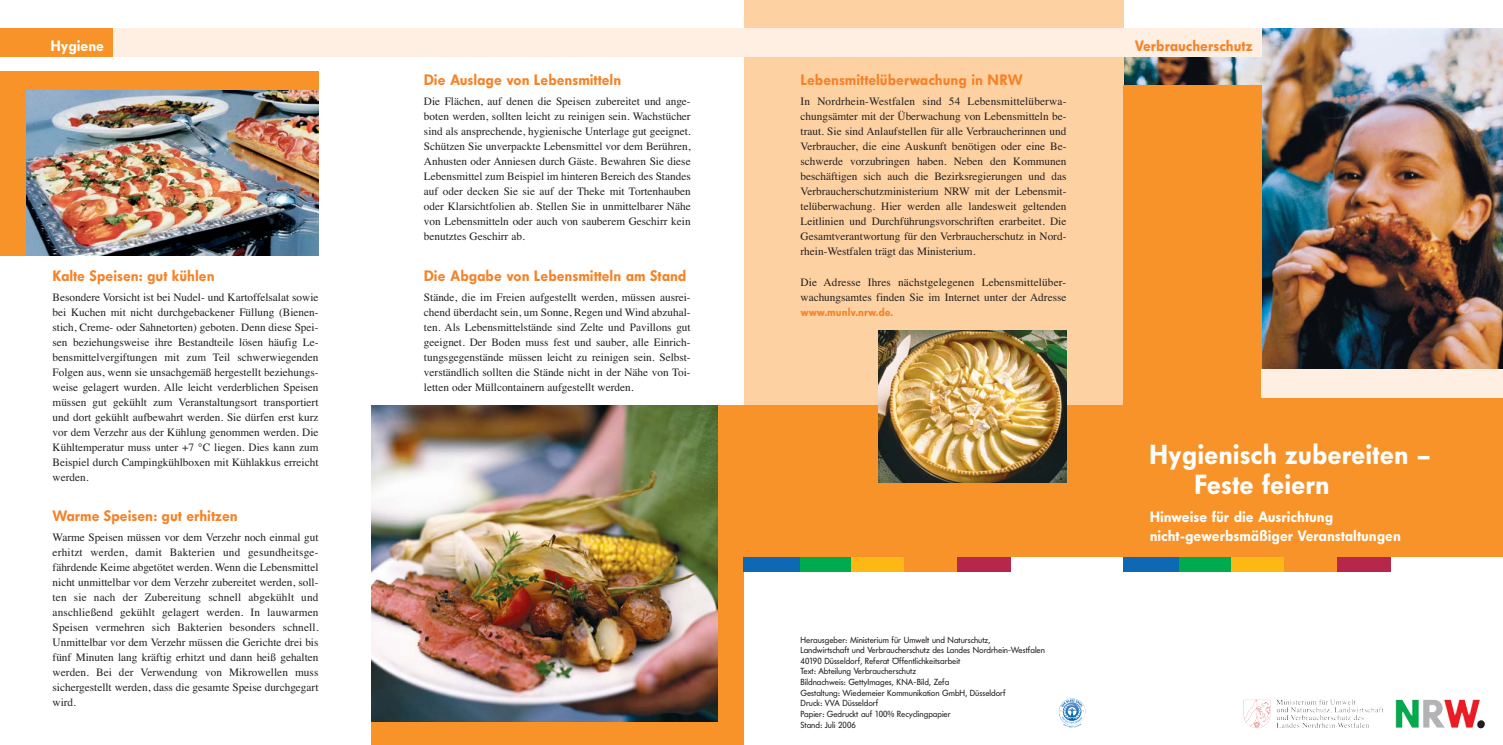
<style>
.page{position:relative;width:1503px;height:745px;background:#fff}
.page>*{position:absolute;margin:0;border:0;box-sizing:border-box;transform-origin:0 0}
.t1{font:800 27.5px/30px "Futura BQ";color:#fff}
.t2{font:800 15px "Futura BQ";color:#f58228}
.t3{font:800 15px/18.8px "Futura BQ";color:#fff}
.t4{font:11.25px/15px "Times";color:#231f20;text-align:justify}
.t5{font:800 11.25px "Futura BQ";color:#f58228}
.t6{font:8.75px/10.6px "Futura BQ";color:#231f20}
</style>
<div class="page">
<img style="left:1123px;top:29px;width:379px;height:340px">
<div style="left:744px;top:0;width:379px;height:540px;background:#fed1a2"></div>
<div style="left:717px;top:405px;width:406px;height:152px;background:#f79328"></div>
<div style="left:0;top:71px;width:318px;height:184px;background:#f79328"></div>
<div style="left:371px;top:557px;width:373px;height:187px;background:#f79328"></div>
<div style="left:1123px;top:397px;width:379px;height:160px;background:#f79328"></div>
<div style="left:0;top:29px;width:1261px;height:28px;background:#ffefe2"></div>
<div style="left:1178px;top:557px;width:53px;height:14px;background:#00ab4e"></div>
<div style="left:1231px;top:557px;width:53px;height:14px;background:#fdb813"></div>
<div style="left:1284px;top:557px;width:53px;height:14px;background:#f79328"></div>
<div style="left:1337px;top:557px;width:53px;height:14px;background:#b7274c"></div>
<div style="left:1123px;top:85px;width:138px;height:450px;background:#f79328"></div>
<div style="left:1261px;top:369px;width:241px;height:28px;background:#ffefe2"></div>
<div style="left:798px;top:557px;width:53px;height:14px;background:#00ab4e"></div>
<div style="left:851px;top:557px;width:53px;height:14px;background:#fdb813"></div>
<div style="left:904px;top:557px;width:53px;height:14px;background:#f79328"></div>
<div style="left:957px;top:557px;width:53px;height:14px;background:#b7274c"></div>
<div style="left:744px;top:557px;width:56px;height:14px;background:#0f68b3"></div>
<div style="left:1123px;top:557px;width:55px;height:14px;background:#0f68b3"></div>
<div style="left:0;top:29px;width:113px;height:28px;background:#f79328"></div>
<img style="left:371px;top:405px;width:346px;height:315px">
<img style="left:878px;top:330px;width:188px;height:151px">
<img style="left:26px;top:90px;width:292px;height:165px">
<svg style="left:1059px;top:698px;width:26px;height:26px"></svg>
<svg style="left:1060px;top:699px;width:24px;height:28px"></svg>
<img style="left:1257px;top:699px;width:98px;height:28px">
<h2 class="t3" style="left:51px;top:38px;width:55px">Hygiene</h2>
<h2 class="t2" style="left:1135px;top:40px;width:119px">Verbraucherschutz</h2>
<h2 class="t2" style="left:424px;top:74px;width:199px">Die Auslage von Lebensmitteln</h2>
<p class="t4" style="left:424px;top:95px;width:268px">Die Flächen, auf denen die Speisen zubereitet und ange&shy;boten werden, sollten leicht zu reinigen sein. Wachstücher sind als ansprechende, hygienische Unterlage gut geeignet.<br>Schützen Sie unverpackte Lebensmittel vor dem Berühren, Anhusten oder Anniesen durch Gäste. Bewahren Sie diese Lebensmittel zum Beispiel im hinteren Bereich des Standes auf oder decken Sie sie auf der Theke mit Tortenhauben oder Klarsichtfolien ab. Stellen Sie in unmittelbarer Nähe von Lebensmitteln oder auch von sauberem Geschirr kein benutztes Geschirr ab.</p>
<h2 class="t2" style="left:424px;top:269px;width:264px">Die Abgabe von Lebensmitteln am Stand</h2>
<p class="t4" style="left:424px;top:290px;width:268px">Stände, die im Freien aufgestellt werden, müssen ausrei&shy;chend überdacht sein, um Sonne, Regen und Wind abzuhal&shy;ten. Als Lebensmittelstände sind Zelte und Pavillons gut geeignet. Der Boden muss fest und sauber, alle Einrich&shy;tungsgegenstände müssen leicht zu reinigen sein. Selbst&shy;verständlich sollten die Stände nicht in der Nähe von Toi&shy;letten oder Müllcontainern aufgestellt werden.</p>
<h2 class="t2" style="left:800px;top:74px;width:224px">Lebensmittelüberwachung in NRW</h2>
<p class="t4" style="left:800px;top:95px;width:267px">In Nordrhein-Westfalen sind 54 Lebensmittelüberwa&shy;chungsämter mit der Überwachung von Lebensmitteln be&shy;traut. Sie sind Anlaufstellen für alle Verbraucherinnen und Verbraucher, die eine Auskunft benötigen oder eine Be&shy;schwerde vorzubringen haben. Neben den Kommunen beschäftigen sich auch die Bezirksregierungen und das Verbraucherschutzministerium NRW mit der Lebensmit&shy;telüberwachung. Hier werden alle landesweit geltenden Leitlinien und Durchführungsvorschriften erarbeitet. Die Gesamtverantwortung für den Verbraucherschutz in Nord&shy;rhein-Westfalen trägt das Ministerium.</p>
<p class="t4" style="left:800px;top:275px;width:267px">Die Adresse Ihres nächstgelegenen Lebensmittelüber&shy;wachungsamtes finden Sie im Internet unter der Adresse</p>
<p class="t5" style="left:800px;top:307px;width:94px">www.munlv.nrw.de.</p>
<h2 class="t2" style="left:53px;top:269px;width:163px">Kalte Speisen: gut kühlen</h2>
<p class="t4" style="left:53px;top:290px;width:267px">Besondere Vorsicht ist bei Nudel- und Kartoffelsalat sowie bei Kuchen mit nicht durchgebackener Füllung (Bienen&shy;stich, Creme- oder Sahnetorten) geboten. Denn diese Spei&shy;sen beziehungsweise ihre Bestandteile lösen häufig Le&shy;bensmittelvergiftungen mit zum Teil schwerwiegenden Folgen aus, wenn sie unsachgemäß hergestellt beziehungs&shy;weise gelagert wurden. Alle leicht verderblichen Speisen müssen gut gekühlt zum Veranstaltungsort transportiert und dort gekühlt aufbewahrt werden. Sie dürfen erst kurz vor dem Verzehr aus der Kühlung genommen werden. Die Kühltemperatur muss unter +7 °C liegen. Dies kann zum Beispiel durch Campingkühlboxen mit Kühlakkus erreicht werden.</p>
<h2 class="t2" style="left:53px;top:509px;width:186px">Warme Speisen: gut erhitzen</h2>
<p class="t4" style="left:53px;top:530px;width:267px">Warme Speisen müssen vor dem Verzehr noch einmal gut erhitzt werden, damit Bakterien und gesundheitsge&shy;fährdende Keime abgetötet werden. Wenn die Lebensmittel nicht unmittelbar vor dem Verzehr zubereitet werden, soll&shy;ten sie nach der Zubereitung schnell abgekühlt und anschließend gekühlt gelagert werden. In lauwarmen Speisen vermehren sich Bakterien besonders schnell.<br>Unmittelbar vor dem Verzehr müssen die Gerichte drei bis fünf Minuten lang kräftig erhitzt und dann heiß gehalten werden. Bei der Verwendung von Mikrowellen muss sichergestellt werden, dass die gesamte Speise durchgegart wird.</p>
<h1 class="t1" style="left:1194px;top:441px;width:238px;text-indent:-45px">Hygienisch zubereiten –<br>Feste feiern</h1>
<h2 class="t3" style="left:1149px;top:508px;width:252px">Hinweise für die Ausrichtung nicht-gewerbsmäßiger Veranstaltungen</h2>
<p class="t6" style="left:800px;top:634px;width:246px">Herausgeber: Ministerium für Umwelt und Naturschutz,<br>Landwirtschaft und Verbraucherschutz des Landes Nordrhein-Westfalen 40190 Düsseldorf, Referat Öffentlichkeitsarbeit<br>Text: Abteilung Verbraucherschutz<br>Bildnachweis: GettyImages, KNA-Bild, Zefa<br>Gestaltung: Wiedemeier Kommunikation GmbH, Düsseldorf<br>Druck: VVA Düsseldorf<br>Papier: Gedruckt auf 100% Recyclingpapier<br>Stand: Juli 2006</p>
</div>
